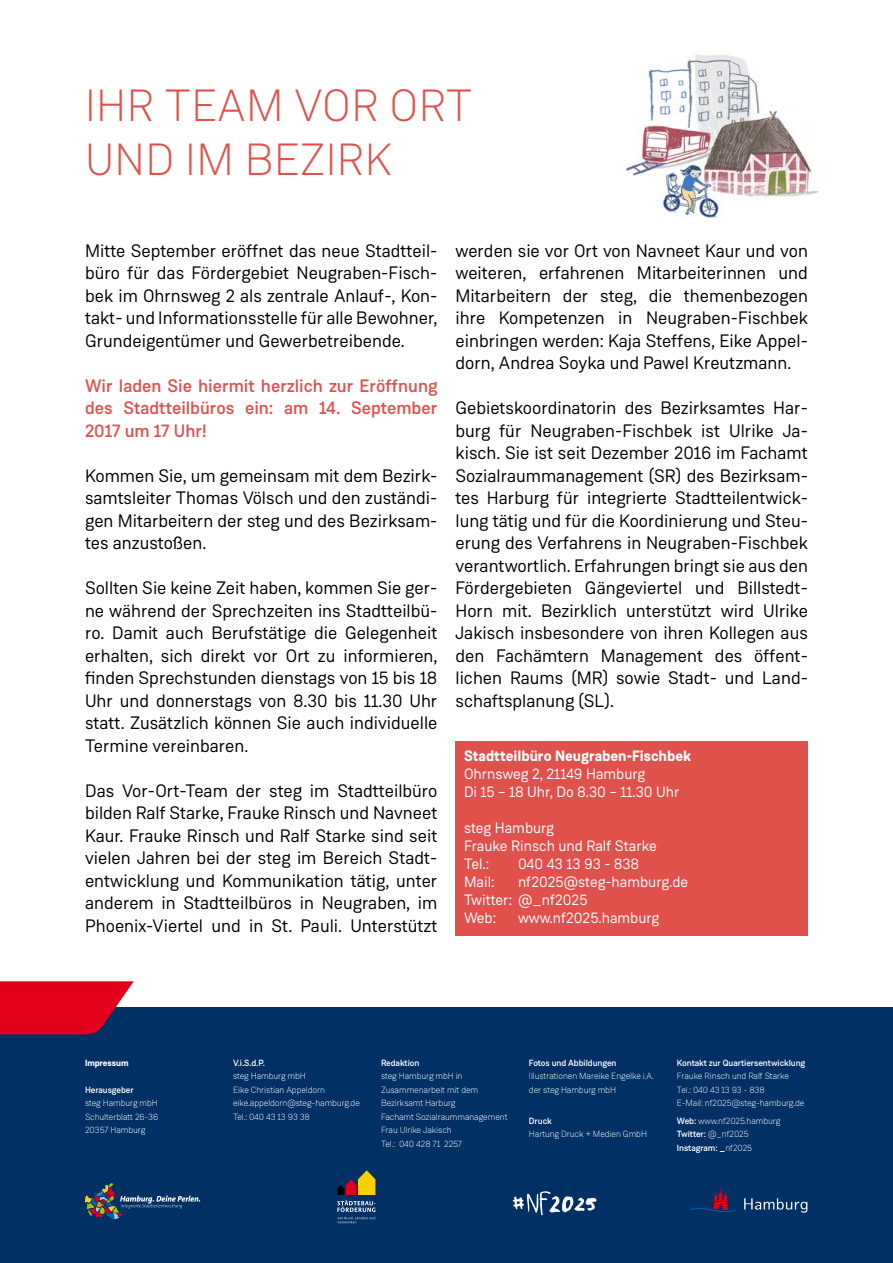
<style>
.page{position:relative;width:893px;height:1263px;background:#fff}
.page>*{position:absolute;margin:0;border:0;box-sizing:border-box;transform-origin:0 0}
.t1{font:300 45px/54px "Weissenhof Grotesk";letter-spacing:.01em;color:#e0514b}
.t2{font:18px/22.5px "Weissenhof Grotesk";color:#000;text-align:justify}
.t3{font:500 18px/22.5px "Weissenhof Grotesk";color:#e0514b;text-align:justify}
.t4{font:15px/18px "Weissenhof Grotesk";color:#fff}
.t5{font:700 15px "Weissenhof Grotesk";color:#fff}
.t6{font:300 9px/13.5px "Weissenhof Grotesk";letter-spacing:-.01em;color:#fff}
.t7{font:500 9px "Weissenhof Grotesk";letter-spacing:-.01em;color:#fff}
.t8{font:700 9px "Weissenhof Grotesk";letter-spacing:-.01em;color:#fff}
.s1{font-weight:500}
</style>
<div class="page">
<img style="left:626px;top:54px;width:192px;height:170px">
<div style="left:0;top:1008px;width:893px;height:255px;background:#003064"></div>
<svg style="left:0;top:981px;width:134px;height:53px;background:#cb0f2a"></svg>
<svg style="left:689px;top:1191px;width:47px;height:21px"></svg>
<svg style="left:744px;top:1198px;width:63px;height:15px"></svg>
<svg style="left:513px;top:1191px;width:84px;height:24px"></svg>
<svg style="left:85px;top:1183px;width:115px;height:36px"></svg>
<svg style="left:337px;top:1170px;width:38px;height:53px"></svg>
<div style="left:455px;top:741px;width:353px;height:194px;background:#e0514b"></div>
<h1 class="t1" style="left:85px;top:78px;width:377px">I hr team vor Ort und im Bezirk</h1>
<p class="t2" style="left:85px;top:239px;width:354px">Mitte September eröffnet das neue Stadtteil&shy;büro für das Fördergebiet Neugraben-Fisch&shy;bek im Ohrnsweg 2 als zentrale Anlauf-, Kon&shy;takt- und Informationsstelle für alle Bewohner, Grundeigentümer und Gewerbetreibende.</p>
<p class="t3" style="left:85px;top:374px;width:354px">Wir laden Sie hiermit herzlich zur Eröffnung des Stadtteilbüros ein: am 14. September 2017 um 17 Uhr!</p>
<p class="t2" style="left:85px;top:464px;width:354px">Kommen Sie, um gemeinsam mit dem Bezirk&shy;samtsleiter Thomas Völsch und den zuständi&shy;gen Mitarbeitern der steg und des Bezirksam&shy;tes anzustoßen.</p>
<p class="t2" style="left:85px;top:576px;width:354px">Sollten Sie keine Zeit haben, kommen Sie ger&shy;ne während der Sprechzeiten ins Stadtteilbü&shy;ro. Damit auch Berufstätige die Gelegenheit erhalten, sich direkt vor Ort zu informieren, finden Sprechstunden dienstags von 15 bis 18<br>Uhr und donnerstags von 8.30 bis 11.30 Uhr statt. Zusätzlich können Sie auch individuelle Termine vereinbaren.</p>
<p class="t2" style="left:85px;top:779px;width:354px">Das Vor-Ort-Team der steg im Stadtteilbüro bilden Ralf Starke, Frauke Rinsch und Navneet Kaur. Frauke Rinsch und Ralf Starke sind seit vielen Jahren bei der steg im Bereich Stadt&shy;entwicklung und Kommunikation tätig, unter anderem in Stadtteilbüros in Neugraben, im Phoenix-Viertel und in St. Pauli. Unterstützt</p>
<p class="t2" style="left:455px;top:239px;width:354px">werden sie vor Ort von Navneet Kaur und von weiteren, erfahrenen Mitarbeiterinnen und Mitarbeitern der steg, die themenbezogen ihre Kompetenzen in Neugraben-Fischbek einbringen werden: Kaja Steffens, Eike Appel&shy;dorn, Andrea Soyka und Pawel Kreutzmann.</p>
<p class="t2" style="left:455px;top:396px;width:354px">Gebietskoordinatorin des Bezirksamtes Har&shy;burg für Neugraben-Fischbek ist Ulrike Ja&shy;kisch. Sie ist seit Dezember 2016 im Fachamt Sozialraummanagement (SR) des Bezirksam&shy;tes Harburg für integrierte Stadtteilentwick&shy;lung tätig und für die Koordinierung und Steu&shy;erung des Verfahrens in Neugraben-Fischbek verantwortlich. Erfahrungen bringt sie aus den Fördergebieten Gängeviertel und Billstedt-Horn mit. Bezirklich unterstützt wird Ulrike Jakisch insbesondere von ihren Kollegen aus den Fachämtern Management des öffent&shy;lichen Raums (MR) sowie Stadt- und Land&shy;schaftsplanung (SL).</p>
<p class="t5" style="left:464px;top:746px;width:229px">Stadtteilbüro Neugraben-Fischbek</p>
<p class="t4" style="left:464px;top:764px;width:217px">Ohrnsweg 2, 21149 Hamburg<br>Di 15 – 18 Uhr, Do 8.30 – 11.30 Uhr</p>
<p class="t4" style="left:464px;top:818px;width:194px">steg Hamburg<br>Frauke Rinsch und Ralf Starke<br>Tel.:</p>
<p class="t4" style="left:518px;top:854px;width:123px">040 43 13 93 - 838</p>
<p class="t4" style="left:464px;top:872px;width:226px;text-indent:54px">nf2025@steg-hamburg.de<br>Twitter: @_nf2025<br>Web:</p>
<p class="t4" style="left:464px;top:872px;width:32px">Mail:</p>
<p class="t4" style="left:518px;top:908px;width:143px">www.nf2025.hamburg</p>
<p class="t8" style="left:85px;top:1057px;width:45px">Impressum</p>
<p class="t7" style="left:85px;top:1084px;width:50px">Herausgeber</p>
<p class="t6" style="left:85px;top:1096px;width:75px">steg Hamburg mbH<br>Schulterblatt 26-36<br>20357 Hamburg</p>
<p class="t7" style="left:233px;top:1057px;width:34px">V.i.S.d.P.</p>
<p class="t6" style="left:233px;top:1069px;width:128px">steg Hamburg mbH<br>Eike Christian Appeldorn eike.appeldorn@steg-hamburg.de<br>Tel.: 040 43 13 93 38</p>
<p class="t7" style="left:381px;top:1057px;width:40px">Redaktion</p>
<p class="t6" style="left:381px;top:1069px;width:128px">steg Hamburg mbH in<br>Zusammenarbeit mit dem<br>Bezirksamt Harburg<br>Fachamt Sozialraummanagement<br>Frau U lrike Jakisch<br>Tel.: 040 428 71 2257</p>
<p class="t7" style="left:529px;top:1057px;width:89px">Fotos und Abbildungen</p>
<p class="t6" style="left:529px;top:1069px;width:126px">I llustrationen Mareike Engelke i.A. der steg Hamburg mbH</p>
<p class="t7" style="left:529px;top:1115px;width:24px">Druck</p>
<p class="t6" style="left:529px;top:1127px;width:118px">Hartung Druck + Medien G mbH</p>
<p class="t7" style="left:677px;top:1057px;width:130px">Kontakt zur Quartiersentwicklung</p>
<p class="t6" style="left:677px;top:1069px;width:129px">Frauke Rinsch und Ralf Starke<br>Tel.: 040 43 13 93 - 838<br>E-Mail: nf2025@steg-hamburg.de</p>
<p class="t6" style="left:677px;top:1114px;width:105px"><span class="s1">Web:</span> www.nf2025.hamburg<br><span class="s1">Twitter:</span> @_nf2025<br><span class="s1">Instagram: _</span>nf2025</p>
</div>
